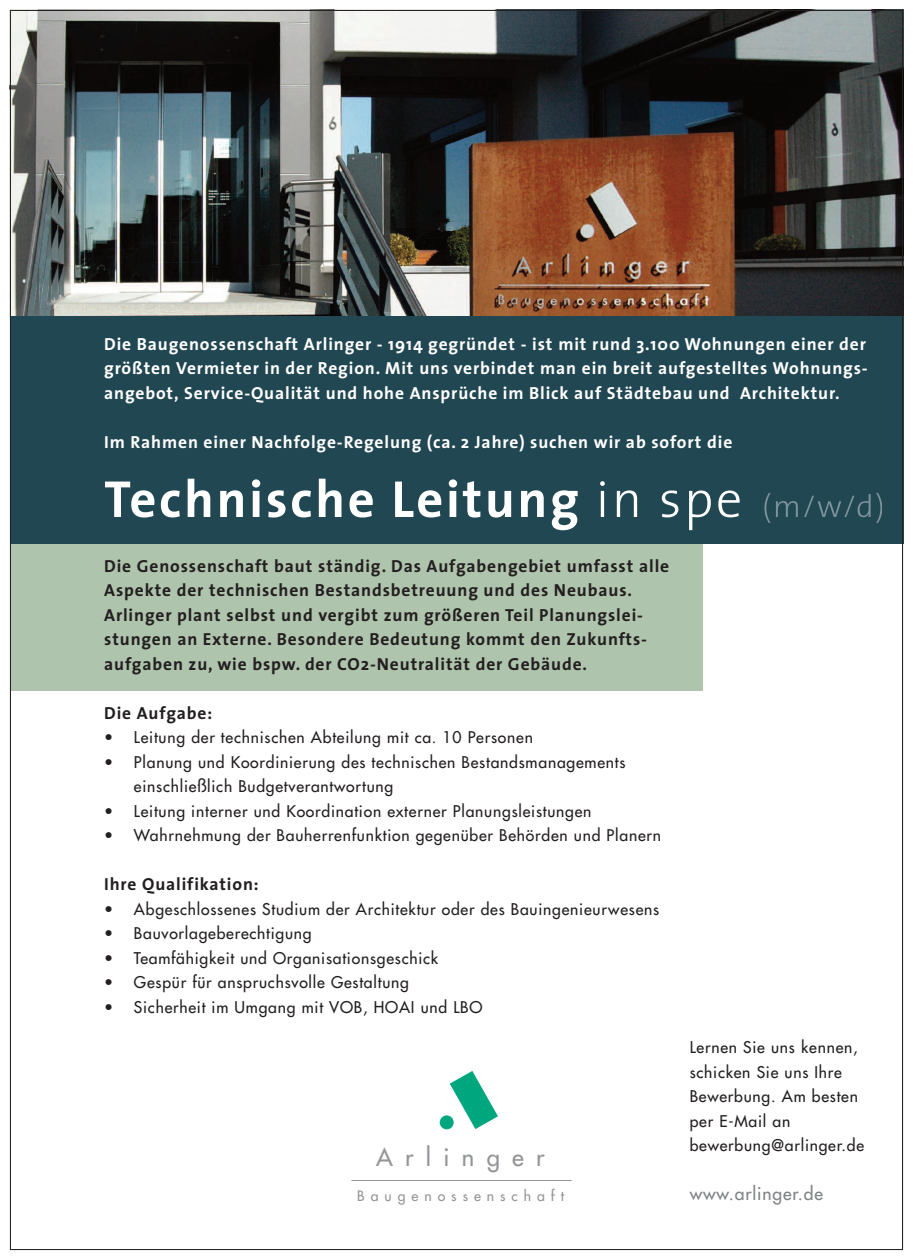
<style>
.page{position:relative;width:913px;height:1260px;background:#fff}
.page>*{position:absolute;margin:0;border:0;box-sizing:border-box;transform-origin:0 0}
.t1{font:700 52.5px "The Sans";letter-spacing:.05em;color:#fff}
.t2{font:23.97px "Futura";letter-spacing:.515em;color:#939598}
.t3{font:700 17.5px/24.5px "The Sans";letter-spacing:.05em;color:#231f20}
.t4{font:700 17.5px/24.5px "The Sans";letter-spacing:.05em;color:#fff;text-align:justify}
.t5{font:17.5px "Futura";letter-spacing:.05em;color:#808285}
.t6{font:15.75px/24.5px "Futura";letter-spacing:.05em;color:#231f20}
.t7{font:14px "Futura";letter-spacing:.425em;color:#939598}
.s1{font-weight:300}
</style>
<div class="page">
<div style="left:10px;top:543px;width:692px;height:147px;background:#afc4ac"></div>
<div style="left:10px;top:308px;width:893px;height:235px;background:#214752"></div>
<svg style="left:764px;top:493px;width:118px;height:30px"></svg>
<svg style="left:450px;top:1071px;width:48px;height:58px"></svg>
<hr style="left:351px;top:1180px;width:220px;height:1px;background:#939598">
<div style="left:440px;top:1115px;width:14px;height:14px;background:#00a77e;border-radius:50%"></div>
<img style="left:12px;top:12px;width:889px;height:303px">
<p class="t4" style="left:104px;top:333px;width:765px">Die Baugenossenschaft Arlinger - 1914 gegründet - ist mit rund 3.100 Wohnungen einer der größten Vermieter in der Region. Mit uns verbindet man ein breit aufgestelltes Wohnungs&shy;angebot, Service-Qualität und hohe Ansprüche im Blick auf Städtebau und Architektur.</p>
<p class="t4" style="left:104px;top:431px;width:630px">Im Rahmen einer Nachfolge-Regelung (ca. 2 Jahre) suchen wir ab sofort die</p>
<h1 class="t1" style="left:104px;top:479px;width:639px">Technische Leitung <span class="s1">in spe</span></h1>
<p class="t3" style="left:104px;top:555px;width:566px">Die Genossenschaft baut ständig. Das Aufgabengebiet umfasst alle Aspekte der technischen Bestandsbetreuung und des Neubaus.<br>Arlinger plant selbst und vergibt zum größeren Teil Planungslei&shy;stungen an Externe. Besondere Bedeutung kommt den Zukunfts&shy;aufgaben zu, wie bspw. der CO2-Neutralität der Gebäude.</p>
<p class="t3" style="left:104px;top:702px;width:110px">Die Aufgabe:</p>
<p class="t6" style="left:104px;top:726px;width:430px">• Leitung der technischen Abteilung mit ca. 10 Personen</p>
<p class="t6" style="left:134px;top:751px;width:493px;text-indent:-30px">• Planung und Koordinierung des technischen Bestandsmanagements einschließlich Budgetverantwortung</p>
<p class="t6" style="left:104px;top:800px;width:489px">• Leitung interner und Koordination externer Planungsleistungen</p>
<p class="t6" style="left:104px;top:824px;width:558px">• Wahrnehmung der Bauherrenfunktion gegenüber Behörden und Planern</p>
<p class="t3" style="left:104px;top:874px;width:156px">Ihre Qualifikation:</p>
<p class="t6" style="left:104px;top:898px;width:556px">• Abgeschlossenes Studium der Architektur oder des Bauingenieurwesens</p>
<p class="t6" style="left:104px;top:922px;width:209px">• Bauvorlageberechtigung</p>
<p class="t6" style="left:104px;top:947px;width:335px">• Teamfähigkeit und Organisationsgeschick</p>
<p class="t6" style="left:104px;top:971px;width:306px">• Gespür für anspruchsvolle Gestaltung</p>
<p class="t6" style="left:104px;top:996px;width:380px">• Sicherheit im Umgang mit VOB, HOAI und LBO</p>
<h2 class="t2" style="left:376px;top:1146px;width:170px">Arlinger</h2>
<p class="t7" style="left:357px;top:1189px;width:208px">Baugenossenschaft</p>
<p class="t6" style="left:690px;top:1036px;width:176px">Lernen Sie uns kennen, schicken Sie uns Ihre<br>Bewerbung. Am besten per E-Mail an bewerbung@arlinger.de</p>
<p class="t5" style="left:690px;top:1185px;width:135px">www.arlinger.de</p>
</div>
